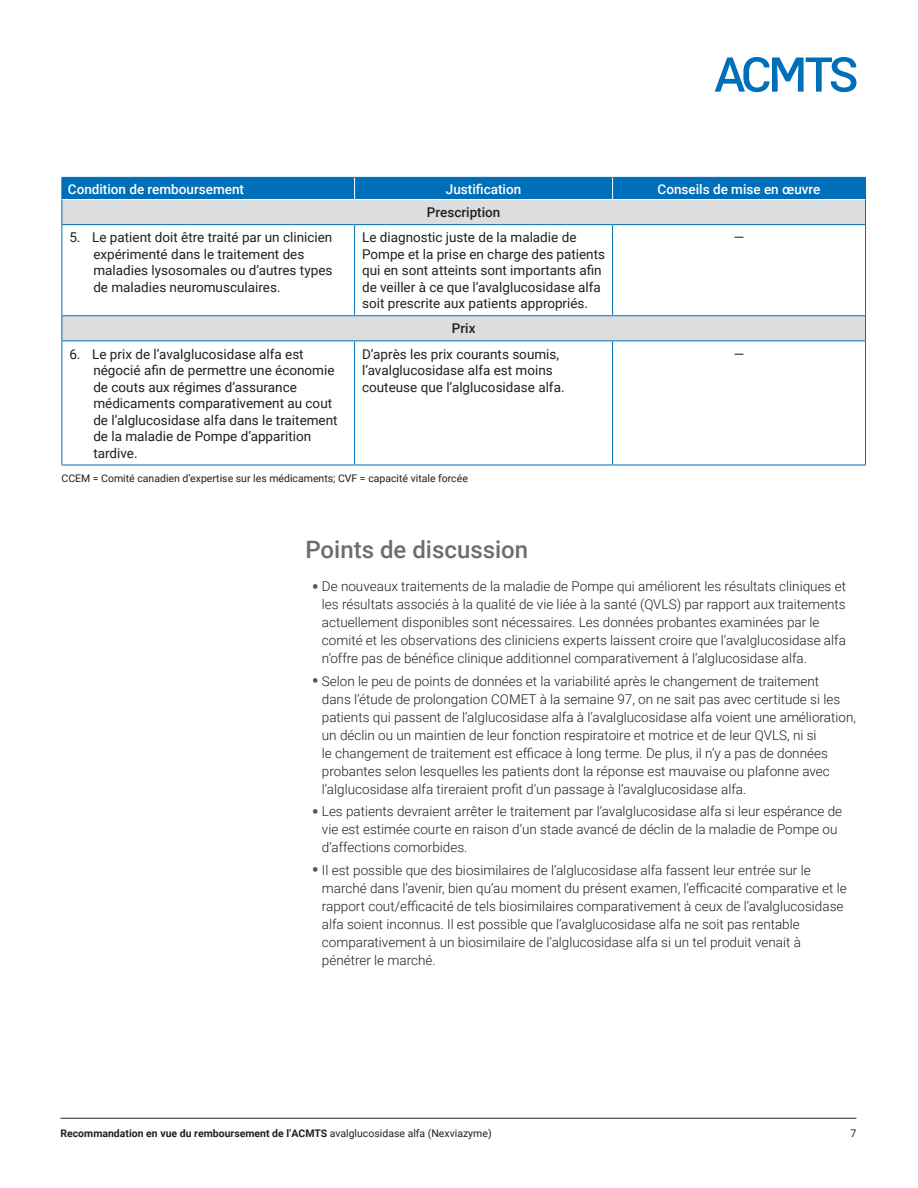
<style>
.page{position:relative;width:918px;height:1188px;background:#fff}
.page>*{position:absolute;margin:0;border:0;box-sizing:border-box;transform-origin:0 0}
.t1{font:500 24px "Roboto";color:#6c6d70}
.t2{font:300 13.5px/18px "Roboto";color:#231f20}
.t3{font:13.5px/16.5px "Roboto";color:#231f20}
.t4{font:500 13.5px "Roboto";color:#fff}
.t5{font:500 13.5px "Roboto";color:#231f20}
.t6{font:700 10.5px "Roboto";color:#231f20}
.t7{font:10.5px "Roboto";color:#231f20}
.s1{font-size:24px;color:#545454}
.s2{font-weight:500}
.s3{font-weight:400}
</style>
<div class="page">
<svg style="left:715px;top:57px;width:141px;height:35px"></svg>
<hr style="left:60px;top:1118px;width:796px;height:1px;background:#231f20">
<svg style="left:63px;top:225px;width:802px;height:115px"></svg>
<hr style="left:62px;top:225px;width:1px;height:90px;background:#006fb9">
<hr style="left:354px;top:225px;width:1px;height:90px;background:#006fb9">
<hr style="left:612px;top:225px;width:1px;height:90px;background:#006fb9">
<hr style="left:865px;top:225px;width:1px;height:90px;background:#006fb9">
<hr style="left:62px;top:341px;width:1px;height:124px;background:#006fb9">
<hr style="left:354px;top:341px;width:1px;height:124px;background:#006fb9">
<hr style="left:612px;top:341px;width:1px;height:124px;background:#006fb9">
<hr style="left:865px;top:341px;width:1px;height:124px;background:#006fb9">
<hr style="left:62px;top:465px;width:293px;height:1px;background:#006fb9">
<hr style="left:355px;top:465px;width:258px;height:1px;background:#006fb9">
<hr style="left:613px;top:465px;width:253px;height:1px;background:#006fb9">
<svg style="left:62px;top:177px;width:804px;height:47px;background:#75aacd"></svg>
<hr style="left:62px;top:224px;width:293px;height:1px;background:#006fb9">
<hr style="left:355px;top:224px;width:258px;height:1px;background:#006fb9">
<hr style="left:613px;top:224px;width:253px;height:1px;background:#006fb9">
<svg style="left:62px;top:316px;width:1px;height:24px"></svg>
<svg style="left:865px;top:316px;width:1px;height:24px"></svg>
<hr style="left:62px;top:340px;width:293px;height:1px;background:#006fb9">
<hr style="left:355px;top:340px;width:258px;height:1px;background:#006fb9">
<hr style="left:613px;top:340px;width:253px;height:1px;background:#006fb9">
<hr style="left:62px;top:315px;width:293px;height:1px;background:#006fb9">
<hr style="left:355px;top:315px;width:258px;height:1px;background:#006fb9">
<hr style="left:613px;top:315px;width:253px;height:1px;background:#006fb9">
<p class="t4" style="left:68px;top:179px;width:178px">Condition de remboursement</p>
<p class="t4" style="left:446px;top:179px;width:77px">Justification</p>
<p class="t4" style="left:658px;top:179px;width:164px">Conseils de mise en œuvre</p>
<p class="t5" style="left:427px;top:203px;width:75px">Prescription</p>
<p class="t3" style="left:93px;top:229px;width:241px;text-indent:-24px">5. Le patient doit être traité par un clinicien expérimenté dans le traitement des maladies lysosomales ou d’autres types de maladies neuromusculaires.</p>
<p class="t3" style="left:362px;top:229px;width:245px">Le diagnostic juste de la maladie de Pompe et la prise en charge des patients qui en sont atteints sont importants afin de veiller à ce que l’avalglucosidase alfa soit prescrite aux patients appropriés.</p>
<p class="t3" style="left:734px;top:229px;width:12px">—</p>
<p class="t5" style="left:452px;top:319px;width:25px">Prix</p>
<p class="t3" style="left:93px;top:345px;width:246px;text-indent:-24px">6. Le prix de l’avalglucosidase alfa est négocié afin de permettre une économie de couts aux régimes d’assurance médicaments comparativement au cout de l’alglucosidase alfa dans le traitement de la maladie de Pompe d’apparition tardive.</p>
<p class="t3" style="left:362px;top:345px;width:204px">D’après les prix courants soumis, l’avalglucosidase alfa est moins couteuse que l’alglucosidase alfa.</p>
<p class="t3" style="left:734px;top:345px;width:12px">—</p>
<p class="t7" style="left:62px;top:471px;width:408px">CCEM = Comité canadien d’expertise sur les médicaments; CVF = capacité vitale forcée</p>
<h1 class="t1" style="left:305px;top:533px;width:224px">Points de discussion</h1>
<p class="t2" style="left:322px;top:577px;width:526px;text-indent:-10px"><span class="s1">•</span> De nouveaux traitements de la maladie de Pompe qui améliorent les résultats cliniques et les résultats associés à la qualité de vie liée à la santé (QVLS) par rapport aux traitements actuellement disponibles sont nécessaires. Les données probantes examinées par le comité et les observations des cliniciens experts laissent croire que l’avalglucosidase alfa n’offre pas de bénéfice clinique additionnel comparativement à l’alglucosidase alfa.</p>
<p class="t2" style="left:322px;top:672px;width:536px;text-indent:-10px"><span class="s1">•</span> Selon le peu de points de données et la variabilité après le changement de traitement<br>dans l’étude de prolongation COMET à la semaine 97, on ne sait pas avec certitude si les patients qui passent de l’alglucosidase alfa à l’avalglucosidase alfa voient une amélioration, un déclin ou un maintien de leur fonction respiratoire et motrice et de leur QVLS, ni si<br>le changement de traitement est efficace à long terme. De plus, il n’y a pas de données probantes selon lesquelles les patients dont la réponse est mauvaise ou plafonne avec l’alglucosidase alfa tireraient profit d’un passage à l’avalglucosidase alfa.</p>
<p class="t2" style="left:322px;top:802px;width:522px;text-indent:-10px"><span class="s1">•</span> Les patients devraient arrêter le traitement par l’avalglucosidase alfa si leur espérance de vie est estimée courte en raison d’un stade avancé de déclin de la maladie de Pompe ou d’affections comorbides.</p>
<p class="t2" style="left:322px;top:861px;width:526px;text-indent:-10px"><span class="s1">•</span> Il est possible que des biosimilaires de l’alglucosidase alfa fassent leur entrée sur le marché dans l’avenir, bien qu’au moment du présent examen, l’efficacité comparative et le rapport cout/efficacité de tels biosimilaires comparativement à ceux de l’avalglucosidase alfa soient inconnus. Il est possible que l’avalglucosidase alfa ne soit pas rentable comparativement à un biosimilaire de l’alglucosidase alfa si un tel produit venait à pénétrer le marché.</p>
<p class="t6" style="left:60px;top:1126px;width:433px">Recommandation en vue du remboursement de l<span class="s2">ʼ</span>ACMTS <span class="s3">avalglucosidase alfa (Nexviazyme)</span></p>
<p class="t7" style="left:851px;top:1126px;width:7px">7</p>
</div>
